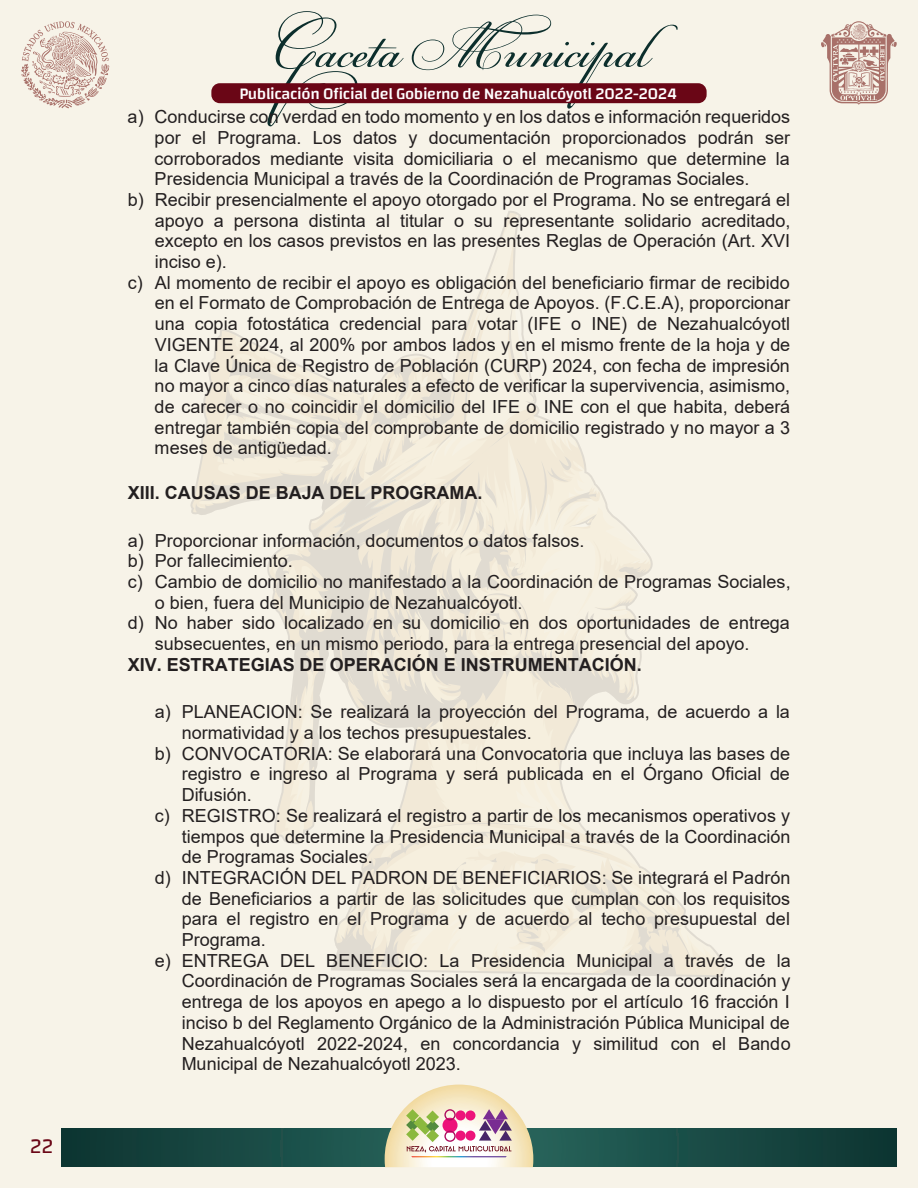
<style>
.page{position:relative;width:918px;height:1188px;background:#f7f3e8}
.page>*{position:absolute;margin:0;border:0;box-sizing:border-box;transform-origin:0 0}
.t1{font:71.1px "PF Champion Script Pro";color:#0c2e2c}
.t2{font:21px "Changa";color:#6a0616}
.t3{font:18px "Arial";color:#231f20}
.t4{font:700 18px "Arial";color:#231f20}
.t5{font:500 16.35px "Changa";letter-spacing:-.02em;color:#fff}
</style>
<div class="page">
<svg style="left:62px;top:1128px;width:835px;height:39px;background:#184943"></svg>
<svg style="left:385px;top:1085px;width:148px;height:82px"></svg>
<svg style="left:21px;top:21px;width:88px;height:87px"></svg>
<svg style="left:821px;top:21px;width:76px;height:84px"></svg>
<div style="left:211px;top:83px;width:496px;height:20px;background:#6a0616;border-radius:8px"></div>
<svg style="left:190px;top:211px;width:536px;height:765px"></svg>
<p class="t2" style="left:30px;top:1134px;width:25px">22</p>
<h1 class="t1" style="left:270px;top:1px;width:379px">Gaceta Municipal</h1>
<p class="t5" style="left:239px;top:84px;width:439px">Publicación Oficial del Gobierno de Nezahualcóyotl 2022-2024</p>
<p class="t3" style="left:128px;top:104px;width:664px">a) Conducirse con verdad en todo momento y en los datos e información requeridos</p>
<p class="t3" style="left:155px;top:125px;width:637px">por el Programa. Los datos y documentación proporcionados podrán ser</p>
<p class="t3" style="left:155px;top:146px;width:637px">corroborados mediante visita domiciliaria o el mecanismo que determine la</p>
<p class="t3" style="left:155px;top:167px;width:596px">Presidencia Municipal a través de la Coordinación de Programas Sociales.</p>
<p class="t3" style="left:128px;top:187px;width:664px">b) Recibir presencialmente el apoyo otorgado por el Programa. No se entregará el</p>
<p class="t3" style="left:155px;top:208px;width:637px">apoyo a persona distinta al titular o su representante solidario acreditado,</p>
<p class="t3" style="left:155px;top:229px;width:637px">excepto en los casos previstos en las presentes Reglas de Operación (Art. XVI</p>
<p class="t3" style="left:155px;top:249px;width:74px">inciso e).</p>
<p class="t3" style="left:128px;top:270px;width:664px">c) Al momento de recibir el apoyo es obligación del beneficiario firmar de recibido</p>
<p class="t3" style="left:155px;top:291px;width:637px">en el Formato de Comprobación de Entrega de Apoyos. (F.C.E.A), proporcionar</p>
<p class="t3" style="left:155px;top:311px;width:637px">una copia fotostática credencial para votar (IFE o INE) de Nezahualcóyotl</p>
<p class="t3" style="left:155px;top:332px;width:637px">VIGENTE 2024, al 200% por ambos lados y en el mismo frente de la hoja y de</p>
<p class="t3" style="left:155px;top:353px;width:637px">la Clave Única de Registro de Población (CURP) 2024, con fecha de impresión</p>
<p class="t3" style="left:155px;top:374px;width:637px">no mayor a cinco días naturales a efecto de verificar la supervivencia, asimismo,</p>
<p class="t3" style="left:155px;top:394px;width:637px">de carecer o no coincidir el domicilio del IFE o INE con el que habita, deberá</p>
<p class="t3" style="left:155px;top:415px;width:637px">entregar también copia del comprobante de domicilio registrado y no mayor a 3</p>
<p class="t3" style="left:155px;top:436px;width:179px">meses de antigüedad.</p>
<p class="t4" style="left:128px;top:480px;width:356px">XIII. CAUSAS DE BAJA DEL PROGRAMA.</p>
<p class="t3" style="left:128px;top:528px;width:458px">a) Proporcionar información, documentos o datos falsos.</p>
<p class="t3" style="left:128px;top:549px;width:167px">b) Por fallecimiento.</p>
<p class="t3" style="left:128px;top:569px;width:665px">c) Cambio de domicilio no manifestado a la Coordinación de Programas Sociales,</p>
<p class="t3" style="left:155px;top:590px;width:369px">o bien, fuera del Municipio de Nezahualcóyotl.</p>
<p class="t3" style="left:128px;top:611px;width:664px">d) No haber sido localizado en su domicilio en dos oportunidades de entrega</p>
<p class="t3" style="left:155px;top:631px;width:596px">subsecuentes, en un mismo periodo, para la entrega presencial del apoyo.</p>
<p class="t4" style="left:128px;top:652px;width:516px">XIV. ESTRATEGIAS DE OPERACIÓN E INSTRUMENTACIÓN.</p>
<p class="t3" style="left:155px;top:700px;width:637px">a) PLANEACION: Se realizará la proyección del Programa, de acuerdo a la</p>
<p class="t3" style="left:182px;top:720px;width:352px">normatividad y a los techos presupuestales.</p>
<p class="t3" style="left:155px;top:741px;width:637px">b) CONVOCATORIA: Se elaborará una Convocatoria que incluya las bases de</p>
<p class="t3" style="left:182px;top:762px;width:610px">registro e ingreso al Programa y será publicada en el Órgano Oficial de</p>
<p class="t3" style="left:182px;top:782px;width:72px">Difusión.</p>
<p class="t3" style="left:155px;top:803px;width:637px">c) REGISTRO: Se realizará el registro a partir de los mecanismos operativos y</p>
<p class="t3" style="left:182px;top:824px;width:610px">tiempos que determine la Presidencia Municipal a través de la Coordinación</p>
<p class="t3" style="left:182px;top:845px;width:193px">de Programas Sociales.</p>
<p class="t3" style="left:155px;top:865px;width:637px">d) INTEGRACIÓN DEL PADRON DE BENEFICIARIOS: Se integrará el Padrón</p>
<p class="t3" style="left:182px;top:886px;width:610px">de Beneficiarios a partir de las solicitudes que cumplan con los requisitos</p>
<p class="t3" style="left:182px;top:907px;width:610px">para el registro en el Programa y de acuerdo al techo presupuestal del</p>
<p class="t3" style="left:182px;top:927px;width:86px">Programa.</p>
<p class="t3" style="left:155px;top:948px;width:638px">e) ENTREGA DEL BENEFICIO: La Presidencia Municipal a través de la</p>
<p class="t3" style="left:182px;top:969px;width:610px">Coordinación de Programas Sociales será la encargada de la coordinación y</p>
<p class="t3" style="left:182px;top:989px;width:610px">entrega de los apoyos en apego a lo dispuesto por el artículo 16 fracción I</p>
<p class="t3" style="left:182px;top:1010px;width:610px">inciso b del Reglamento Orgánico de la Administración Pública Municipal de</p>
<p class="t3" style="left:182px;top:1031px;width:611px">Nezahualcóyotl 2022-2024, en concordancia y similitud con el Bando</p>
<p class="t3" style="left:182px;top:1052px;width:281px">Municipal de Nezahualcóyotl 2023.</p>
</div>
